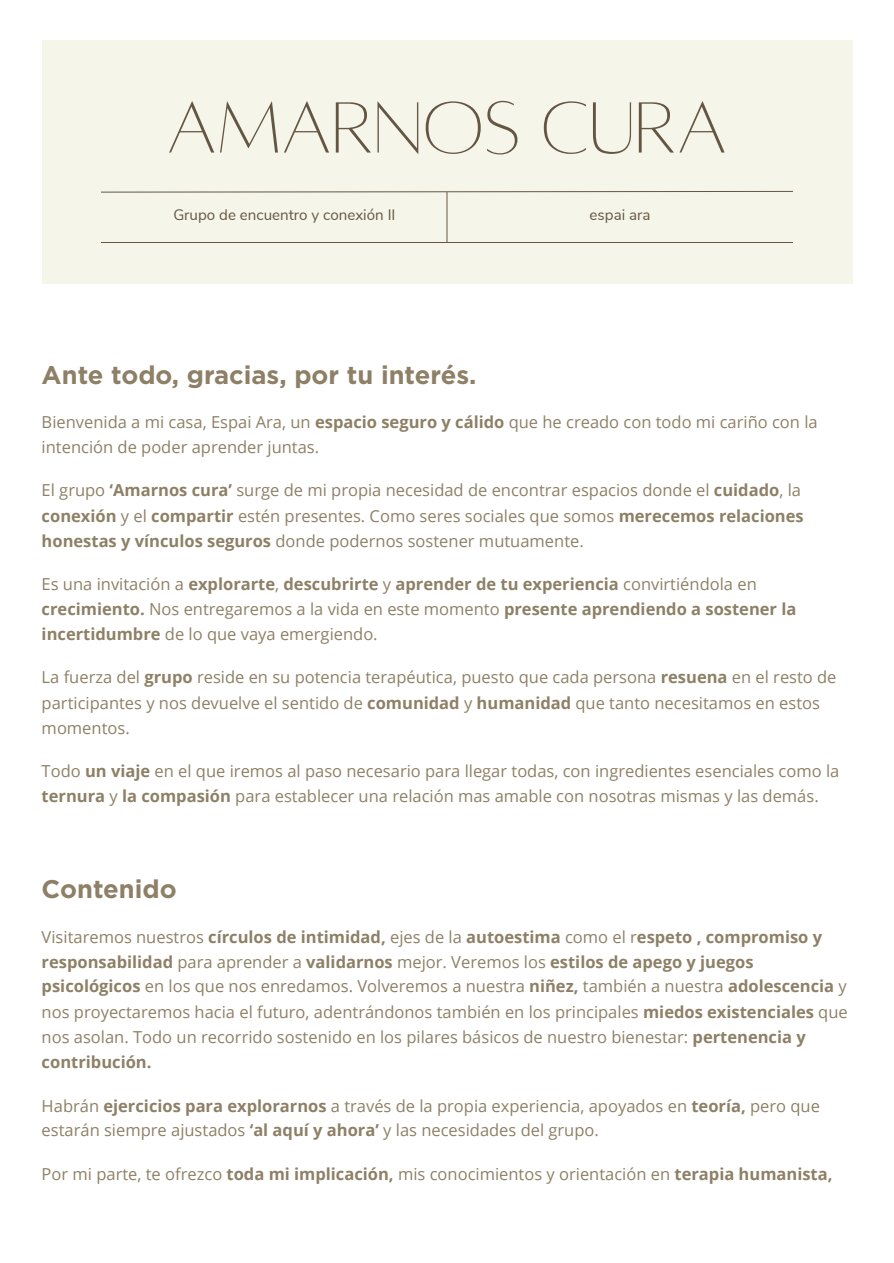
<style>
.page{position:relative;width:894px;height:1263px;background:#fff}
.page>*{position:absolute;margin:0;border:0;box-sizing:border-box;transform-origin:0 0}
.t1{font:79.8px "Alta light";color:#645643}
.t2{font:700 25.5px "Gotham";color:#8e8066}
.t3{font:16.5px/24.9px "Open Sans";color:#8e8066}
.t4{font:700 16.5px/25.3px "Open Sans";color:#8e8066}
.t5{font:15.15px "Nunito Sans";color:#645643}
.s1{font-weight:700}
.s2{font-weight:400}
</style>
<div class="page">
<div style="left:42px;top:40px;width:810px;height:244px;background:#f5f5ea"></div>
<svg style="left:101px;top:191px;width:692px;height:2px"></svg>
<hr style="left:101px;top:242px;width:691px;height:1px;background:#645643">
<hr style="left:446px;top:192px;width:1px;height:50px;background:#645643">
<p class="t1" style="left:166px;top:89px;width:562px">AMARNOS CURA</p>
<p class="t5" style="left:173px;top:205px;width:223px">Grupo de encuentro y conexión II</p>
<p class="t5" style="left:589px;top:205px;width:62px">espai ara</p>
<h2 class="t2" style="left:42px;top:359px;width:436px">Ante todo, gracias, por tu interés.</h2>
<p class="t3" style="left:42px;top:408px;width:777px;line-height:25.8px">Bienvenida a mi casa, Espai Ara, un <span class="s1">espacio seguro y cálido</span> que he creado con todo mi cariño con la intención de poder aprender juntas.</p>
<p class="t3" style="left:42px;top:477px;width:763px;line-height:25.3px">El grupo <span class="s1">‘Amarnos cura’</span> surge de mi propia necesidad de encontrar espacios donde el <span class="s1">cuidado</span>, la <span class="s1">conexión</span> y el <span class="s1">compartir</span> estén presentes. Como seres sociales que somos <span class="s1">merecemos relaciones honestas y vínculos seguros</span> donde podernos sostener mutuamente.</p>
<p class="t4" style="left:42px;top:570px;width:756px"><span class="s2">Es una invitación a</span> explorarte<span class="s2">,</span> descubrirte <span class="s2">y</span> aprender de tu experiencia <span class="s2">convirtiéndola en </span>crecimiento. <span class="s2">Nos entregaremos a la vida en este momento</span> presente aprendiendo a sostener la incertidumbre <span class="s2">de lo que vaya emergiendo.</span></p>
<p class="t3" style="left:42px;top:664px;width:796px;line-height:25.3px">La fuerza del <span class="s1">grupo</span> reside en su potencia terapéutica, puesto que cada persona <span class="s1">resuena</span> en el resto de participantes y nos devuelve el sentido de <span class="s1">comunidad</span> y <span class="s1">humanidad</span> que tanto necesitamos en estos momentos.</p>
<p class="t3" style="left:42px;top:759px;width:799px">Todo <span class="s1">un viaje</span> en el que iremos al paso necesario para llegar todas, con ingredientes esenciales como la <span class="s1">ternura</span> y <span class="s1">la compasión</span> para establecer una relación mas amable con nosotras mismas y las demás.</p>
<h2 class="t2" style="left:42px;top:873px;width:136px">Contenido</h2>
<p class="t3" style="left:42px;top:924px;width:807px">Visitaremos nuestros <span class="s1">círculos de intimidad,</span> ejes de la <span class="s1">autoestima</span> como el r<span class="s1">espeto , compromiso y responsabilidad</span> para aprender a <span class="s1">validarnos</span> mejor. Veremos los <span class="s1">estilos de apego y juegos psicológicos</span> en los que nos enredamos. Volveremos a nuestra <span class="s1">niñez,</span> también a nuestra <span class="s1">adolescencia</span> y nos proyectaremos hacia el futuro, adentrándonos también en los principales <span class="s1">miedos existenciales</span> que nos asolan. Todo un recorrido sostenido en los pilares básicos de nuestro bienestar: <span class="s1">pertenencia y contribución.</span></p>
<p class="t3" style="left:42px;top:1093px;width:779px">Habrán <span class="s1">ejercicios para explorarnos</span> a través de la propia experiencia, apoyados en <span class="s1">teoría,</span> pero que estarán siempre ajustados <span class="s1">‘al aquí y ahora’</span> y las necesidades del grupo.</p>
<p class="t3" style="left:42px;top:1161px;width:792px">Por mi parte, te ofrezco <span class="s1">toda mi implicación,</span> mis conocimientos y orientación en <span class="s1">terapia humanista,</span></p>
</div>
